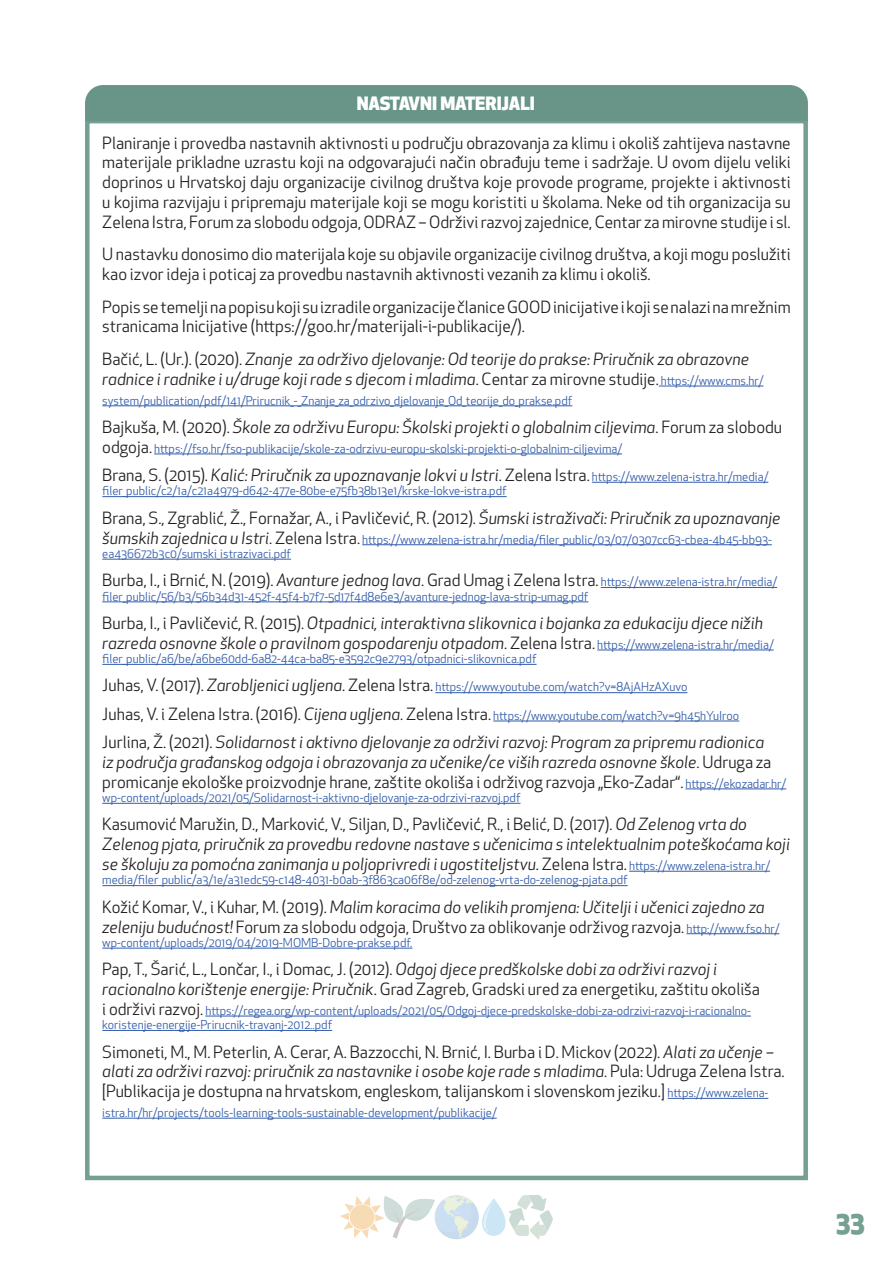
<style>
.page{position:relative;width:893px;height:1263px;background:#fff}
.page>*{position:absolute;margin:0;border:0;box-sizing:border-box;transform-origin:0 0}
.t1{font:800 27px "Apex New";color:#75a092}
.t2{font:800 18px "Apex New";color:#fff}
.t3{font:16.5px/19.8px "Apex New";color:#231f20}
.t4{font:italic 16.5px/19.8px "Apex New";color:#231f20}
.t5{font:12px/14.4px "Apex New";color:#325caa}
.s1{font-style:normal}
.s2{font-style:normal;font-size:12px;color:#325caa}
.s3{font-size:16.5px;color:#231f20}
.s4{font-style:italic}
.s5{font-style:italic;font-size:16.5px;color:#231f20}
.s6{font-size:12px;color:#325caa}
</style>
<div class="page">
<svg style="left:340px;top:1195px;width:213px;height:45px"></svg>
<hr style="left:659px;top:386px;width:104px;height:1px;background:#325caa">
<hr style="left:102px;top:406px;width:470px;height:1px;background:#325caa">
<hr style="left:154px;top:454px;width:468px;height:1px;background:#325caa">
<hr style="left:592px;top:482px;width:176px;height:1px;background:#325caa">
<hr style="left:102px;top:496px;width:405px;height:1px;background:#325caa">
<hr style="left:362px;top:544px;width:410px;height:1px;background:#325caa">
<hr style="left:102px;top:559px;width:189px;height:1px;background:#325caa">
<hr style="left:601px;top:587px;width:176px;height:1px;background:#325caa">
<hr style="left:102px;top:602px;width:486px;height:1px;background:#325caa">
<hr style="left:597px;top:650px;width:177px;height:1px;background:#325caa">
<hr style="left:102px;top:664px;width:435px;height:1px;background:#325caa">
<hr style="left:435px;top:692px;width:252px;height:1px;background:#325caa">
<hr style="left:493px;top:721px;width:246px;height:1px;background:#325caa">
<hr style="left:686px;top:789px;width:100px;height:1px;background:#325caa">
<hr style="left:102px;top:803px;width:418px;height:1px;background:#325caa">
<hr style="left:629px;top:871px;width:141px;height:1px;background:#325caa">
<hr style="left:102px;top:885px;width:526px;height:1px;background:#325caa">
<hr style="left:686px;top:933px;width:93px;height:1px;background:#325caa">
<hr style="left:102px;top:948px;width:310px;height:1px;background:#325caa">
<hr style="left:205px;top:1016px;width:546px;height:1px;background:#325caa">
<hr style="left:102px;top:1030px;width:230px;height:1px;background:#325caa">
<hr style="left:668px;top:1098px;width:100px;height:1px;background:#325caa">
<hr style="left:102px;top:1118px;width:395px;height:1px;background:#325caa">
<div style="left:85px;top:119px;width:723px;height:1061px;border:4px solid #759f93"></div>
<div style="left:85px;top:85px;width:723px;height:36px;background:#699588"></div>
<p class="t2" style="left:357px;top:91px;width:180px">NASTAVNI MATERIJALI</p>
<p class="t3" style="left:102px;top:133px;width:690px;text-align:justify">Planiranje i provedba nastavnih aktivnosti u području obrazovanja za klimu i okoliš zahtijeva nastavne materijale prikladne uzrastu koji na odgovarajući način obrađuju teme i sadržaje. U ovom dijelu veliki doprinos u Hrvatskoj daju organizacije civilnog društva koje provode programe, projekte i aktivnosti u kojima razvijaju i pripremaju materijale koji se mogu koristiti u školama. Neke od tih organizacija su Zelena Istra, Forum za slobodu odgoja, ODRAZ – Održivi razvoj zajednice, Centar za mirovne studije i sl.</p>
<p class="t3" style="left:102px;top:244px;width:690px">U nastavku donosimo dio materijala koje su objavile organizacije civilnog društva, a koji mogu poslužiti kao izvor ideja i poticaj za provedbu nastavnih aktivnosti vezanih za klimu i okoliš.</p>
<p class="t3" style="left:102px;top:297px;width:690px">Popis se temelji na popisu koji su izradile organizacije članice GOOD inicijative i koji se nalazi na mrežnim stranicama Inicijative (https://goo.hr/materijali-i-publikacije/).</p>
<p class="t4" style="left:102px;top:349px;width:663px"><span class="s1">Bačić, L. (Ur.). (2020).</span> Znanje za održivo djelovanje: Od teorije do prakse: Priručnik za obrazovne radnice i radnike i u/druge koji rade s djecom i mladima<span class="s1">. Centar za mirovne studije.</span> <span class="s2">https://www.cms.hr/</span></p>
<p class="t5" style="left:102px;top:393px;width:471px">system/publication/pdf/141/Prirucnik_-_Znanje_za_odrzivo_djelovanje_Od_teorije_do_prakse.pdf</p>
<p class="t4" style="left:102px;top:417px;width:681px"><span class="s1">Bajkuša, M. (2020).</span> Škole za održivu Europu: Školski projekti o globalnim ciljevima<span class="s1">. Forum za slobodu</span></p>
<p class="t5" style="left:102px;top:441px;width:521px"><span class="s3">odgoja.</span> https://fso.hr/fso-publikacije/skole-za-odrzivu-europu-skolski-projekti-o-globalnim-ciljevima/</p>
<p class="t4" style="left:102px;top:465px;width:667px"><span class="s1">Brana, S. (2015).</span> Kalić: Priručnik za upoznavanje lokvi u Istri<span class="s1">. Zelena Istra.</span> <span class="s2">https://www.zelena-istra.hr/media/</span></p>
<p class="t5" style="left:102px;top:484px;width:406px">filer_public/c2/1a/c21a4979-d642-477e-80be-e75fb38b13e1/krske-lokve-istra.pdf</p>
<p class="t3" style="left:102px;top:508px;width:680px">Brana, S., Zgrablić, Ž., Fornažar, A., i Pavličević, R. (2012). <span class="s4">Šumski istraživači: Priručnik za upoznavanje</span></p>
<p class="t5" style="left:102px;top:532px;width:671px"><span class="s5">šumskih zajednica u Istri</span><span class="s3">. Zelena Istra.</span> https://www.zelena-istra.hr/media/filer_public/03/07/0307cc63-cbea-4b45-bb93- ea436672b3c0/sumski_istrazivaci.pdf</p>
<p class="t3" style="left:102px;top:570px;width:676px">Burba, I., i Brnić, N. (2019). <span class="s4">Avanture jednog lava</span>. Grad Umag i Zelena Istra. <span class="s6">https://www.zelena-istra.hr/media/</span></p>
<p class="t5" style="left:102px;top:589px;width:488px">filer_public/56/b3/56b34d31-452f-45f4-b7f7-5d17f4d8e6e3/avanture-jednog-lava-strip-umag.pdf</p>
<p class="t4" style="left:102px;top:613px;width:673px"><span class="s1">Burba, I., i Pavličević, R. (2015).</span> Otpadnici, interaktivna slikovnica i bojanka za edukaciju djece nižih razreda osnovne škole o pravilnom gospodarenju otpadom<span class="s1">. Zelena Istra.</span> <span class="s2">https://www.zelena-istra.hr/media/</span></p>
<p class="t5" style="left:102px;top:652px;width:436px">filer_public/a6/be/a6be60dd-6a82-44ca-ba85-e3592c9e2793/otpadnici-slikovnica.pdf</p>
<p class="t5" style="left:102px;top:680px;width:587px"><span class="s3">Juhas, V. (2017).</span> <span class="s5">Zarobljenici ugljena</span><span class="s3">. Zelena Istra.</span> https://www.youtube.com/watch?v=8AjAHzAXuvo</p>
<p class="t5" style="left:102px;top:708px;width:638px"><span class="s3">Juhas, V. i Zelena Istra. (2016).</span> <span class="s5">Cijena ugljena</span><span class="s3">. Zelena Istra.</span> https://www.youtube.com/watch?v=9h45hYuIroo</p>
<p class="t4" style="left:102px;top:732px;width:685px"><span class="s1">Jurlina, Ž. (2021).</span> Solidarnost i aktivno djelovanje za održivi razvoj: Program za pripremu radionica<br>iz područja građanskog odgoja i obrazovanja za učenike/ce viših razreda osnovne škole<span class="s1">. Udruga za promicanje ekološke proizvodnje hrane, zaštite okoliša i održivog razvoja „Eko-Zadar“.</span> <span class="s2">https://ekozadar.hr/</span></p>
<p class="t5" style="left:102px;top:790px;width:420px">wp-content/uploads/2021/05/Solidarnost-i-aktivno-djelovanje-za-odrzivi-razvoj.pdf</p>
<p class="t4" style="left:102px;top:814px;width:689px"><span class="s1">Kasumović Maružin, D., Marković, V., Siljan, D., Pavličević, R., i Belić, D. (2017).</span> Od Zelenog vrta do<br>Zelenog pjata, priručnik za provedbu redovne nastave s učenicima s intelektualnim poteškoćama koji se školuju za pomoćna zanimanja u poljoprivredi i ugostiteljstvu<span class="s1">. Zelena Istra.</span> <span class="s2">https://www.zelena-istra.hr/</span></p>
<p class="t5" style="left:102px;top:873px;width:527px">media/filer_public/a3/1e/a31edc59-c148-4031-b0ab-3f863ca06f8e/od-zelenog-vrta-do-zelenog-pjata.pdf</p>
<p class="t3" style="left:102px;top:897px;width:679px">Kožić Komar, V., i Kuhar, M. (2019). <span class="s4">Malim koracima do velikih promjena: Učitelji i učenici zajedno za zeleniju budućnost!</span> Forum za slobodu odgoja, Društvo za oblikovanje održivog razvoja. <span class="s6">http://www.fso.hr/</span></p>
<p class="t5" style="left:102px;top:935px;width:312px">wp-content/uploads/2019/04/2019-MOMB-Dobre-prakse.pdf.</p>
<p class="t3" style="left:102px;top:959px;width:659px">Pap, T., Šarić, L., Lončar, I., i Domac, J. (2012). <span class="s4">Odgoj djece predškolske dobi za održivi razvoj i racionalno korištenje energije: Priručnik</span>. Grad Zagreb, Gradski ured za energetiku, zaštitu okoliša</p>
<p class="t5" style="left:102px;top:1003px;width:650px"><span class="s3">i održivi razvoj.</span> https://regea.org/wp-content/uploads/2021/05/Odgoj-djece-predskolske-dobi-za-odrzivi-razvoj-i-racionalno&shy;koristenje-energije-Prirucnik-travanj-2012..pdf</p>
<p class="t3" style="left:102px;top:1042px;width:684px">Simoneti, M., M. Peterlin, A. Cerar, A. Bazzocchi, N. Brnić, I. Burba i D. Mickov (2022). <span class="s4">Alati za učenje – alati za održivi razvoj: priručnik za nastavnike i osobe koje rade s mladima</span>. Pula: Udruga Zelena Istra. [Publikacija je dostupna na hrvatskom, engleskom, talijanskom i slovenskom jeziku.] <span class="s6">https://www.zelena-</span></p>
<p class="t5" style="left:102px;top:1105px;width:396px">istra.hr/hr/projects/tools-learning-tools-sustainable-development/publikacije/</p>
<h1 class="t1" style="left:836px;top:1202px;width:30px">33</h1>
</div>
